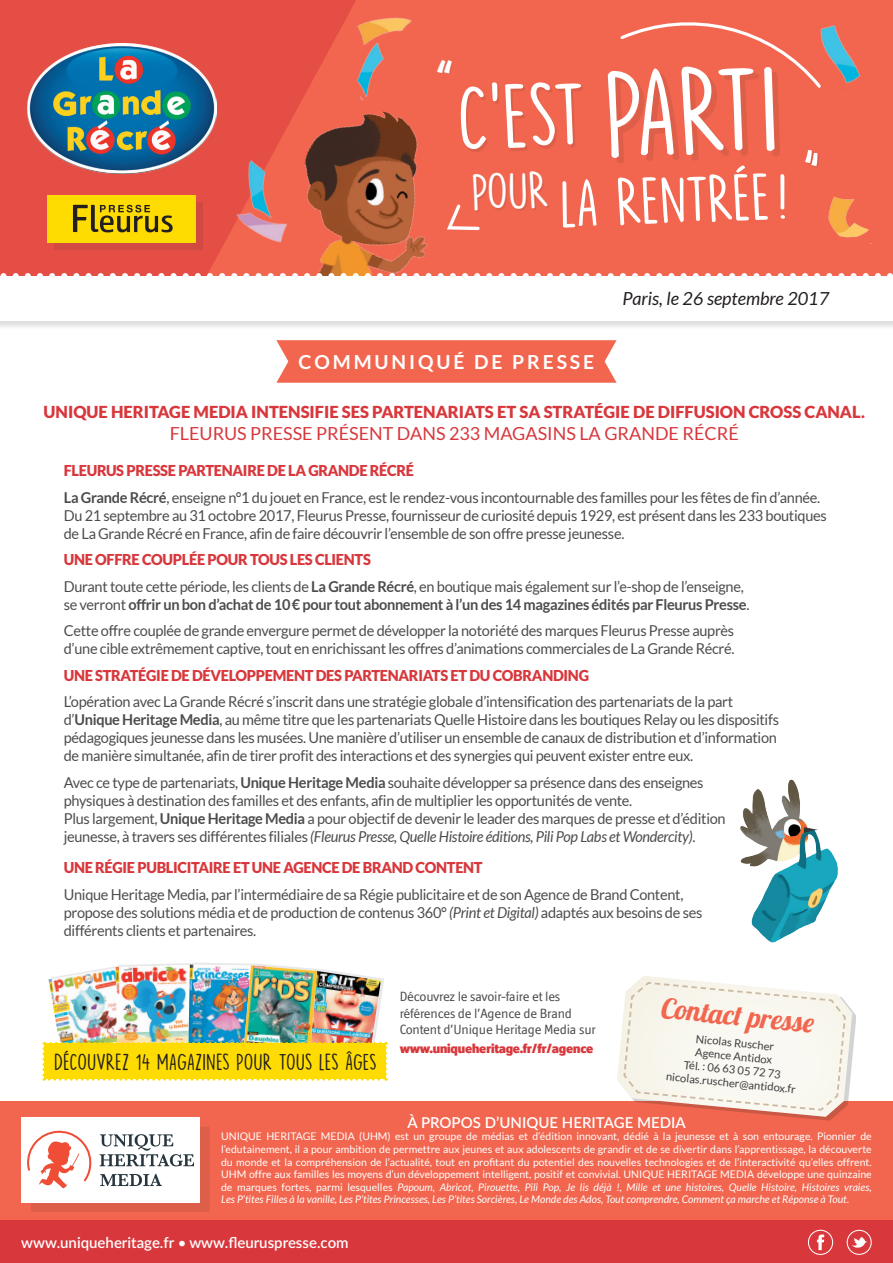
<style>
.page{position:relative;width:893px;height:1263px;background:#fff}
.page>*{position:absolute;margin:0;border:0;box-sizing:border-box;transform-origin:0 0}
.t1{font:106.05px "The Cats Whiskers";color:#fff}
.t2{font:78.75px "The Cats Whiskers";color:#fff}
.t3{font:57.15px "The Cats Whiskers";color:#fff}
.t4{font:44.4px "The Cats Whiskers";color:#fff}
.t5{font:38.1px "Prater Serif One";color:#fff}
.t6{font:28.05px "Lobster 1.4";color:#f2664f}
.t7{font:20.1px "The Cats Whiskers";letter-spacing:-.005em;color:#231f20}
.t8{font:700 19.35px "Lato";letter-spacing:.15em;color:#fff}
.t9{font:18px "Lato";color:#d8373c}
.t10{font:italic 18px "Lato";color:#231f20}
.t11{font:900 16.5px "Lato";color:#d8373c}
.t12{font:15px/18px "Lato";letter-spacing:-.02em;color:#4b4c4d}
.t13{font:700 15px/18px "Lato";letter-spacing:-.02em;color:#4b4c4d}
.t14{font:900 15px "Lato";letter-spacing:-.02em;color:#d8373c}
.t15{font:600 15px "Lato";color:#fff}
.t16{font:13.5px/16.2px "Officina Display ITC Std";letter-spacing:-.01em;color:#4b4c4d;scale:1.07 1}
.t17{font:900 13.5px "Officina Display ITC Std";letter-spacing:-.01em;color:#d8373c;scale:1.07 1}
.t18{font:11.25px "Lato";color:#3e3e3f}
.t19{font:10.5px/12.6px "Lato";color:#fff;text-align:justify}
.s1{font-weight:700}
.s2{font-weight:400}
.s3{font-style:italic}
.s4{font-size:19.8px}
</style>
<div class="page">
<div style="left:0;top:0;width:893px;height:303px;background:#f2664f"></div>
<svg style="left:0;top:0;width:428px;height:273px;fill:#e54e45"></svg>
<div style="left:0;top:276px;width:893px;height:38px;background:#fff"></div>
<svg style="left:0;top:273px;width:893px;height:3px"></svg>
<div style="left:0;top:282px;width:893px;height:48px;background:#231f20;opacity:.15"></div>
<div style="left:0;top:283px;width:893px;height:38px;background:#fff"></div>
<div style="left:0;top:1101px;width:893px;height:149px;background:#f2664f"></div>
<div style="left:0;top:1220px;width:893px;height:43px;background:#d8373c"></div>
<svg style="left:276px;top:340px;width:341px;height:43px"></svg>
<div style="left:620px;top:979px;width:236px;height:141px;background:#231f20;opacity:.2"></div>
<img style="left:617px;top:976px;width:235px;height:141px">
<svg style="left:622px;top:981px;width:225px;height:131px"></svg>
<div style="left:31px;top:1126px;width:178px;height:86px;background:#231f20;opacity:.1"></div>
<div style="left:21px;top:1117px;width:179px;height:85px;background:#fff"></div>
<svg style="left:100px;top:1134px;width:94px;height:52px"></svg>
<svg style="left:27px;top:1131px;width:65px;height:57px"></svg>
<svg style="left:817px;top:1234px;width:7px;height:16px"></svg>
<div style="left:808px;top:1230px;width:25px;height:25px;border:1px solid #fff;border-radius:50%"></div>
<svg style="left:852px;top:1237px;width:15px;height:11px"></svg>
<div style="left:847px;top:1230px;width:25px;height:25px;border:1px solid #fff;border-radius:50%"></div>
<div style="left:54px;top:202px;width:149px;height:48px;background:#d14941"></div>
<div style="left:48px;top:195px;width:148px;height:48px;background:#ffdc01"></div>
<svg style="left:73px;top:205px;width:100px;height:27px"></svg>
<img style="left:27px;top:43px;width:189px;height:130px">
<div style="left:438px;top:61px;width:15px;height:14px;background:#231f20;opacity:.1"></div>
<div style="left:463px;top:85px;width:121px;height:67px;background:#231f20;opacity:.1"></div>
<div style="left:475px;top:172px;width:74px;height:40px;background:#231f20;opacity:.1"></div>
<div style="left:613px;top:72px;width:167px;height:91px;background:#231f20;opacity:.1"></div>
<svg style="left:618px;top:22px;width:163px;height:69px"></svg>
<svg style="left:447px;top:202px;width:34px;height:29px"></svg>
<img style="left:740px;top:779px;width:98px;height:164px">
<img style="left:781px;top:25px;width:79px;height:71px">
<img style="left:828px;top:196px;width:41px;height:42px">
<img style="left:209px;top:158px;width:99px;height:103px">
<img style="left:349px;top:10px;width:67px;height:91px">
<img style="left:42px;top:964px;width:345px;height:117px">
<svg style="left:806px;top:151px;width:13px;height:16px"></svg>
<p class="t5" style="left:437px;top:57px;width:15px">“</p>
<p class="t1" style="left:601px;top:46px;width:176px;rotate:-2deg">PARTI</p>
<p class="t3" style="left:558px;top:167px;width:230px;rotate:-2deg">LA RENTRÉE !</p>
<p class="t2" style="left:455px;top:68px;width:131px;rotate:-2deg">C’EST</p>
<p class="t4" style="left:471px;top:164px;width:79px;rotate:-2deg">POUR</p>
<p class="t10" style="left:623px;top:288px;width:208px">Paris, le 26 septembre 2017</p>
<p class="t8" style="left:299px;top:351px;width:297px">COMMUNIQUÉ DE PRESSE</p>
<p class="t11" style="left:44px;top:402px;width:823px">UNIQUE HERITAGE MEDIA INTENSIFIE SES PARTENARIATS ET SA STRATÉGIE DE DIFFUSION CROSS CANAL.</p>
<p class="t9" style="left:170px;top:423px;width:571px">FLEURUS PRESSE PRÉSENT DANS 233 MAGASINS LA GRANDE RÉCRÉ</p>
<p class="t14" style="left:64px;top:462px;width:352px">FLEURUS PRESSE PARTENAIRE DE LA GRANDE RÉCRÉ</p>
<p class="t12" style="left:64px;top:488px;width:758px"><span class="s1">La Grande Récré</span>, enseigne n°1 du jouet en France, est le rendez-vous incontournable des familles pour les fêtes de fin d’année.</p>
<p class="t12" style="left:64px;top:506px;width:764px">Du 21 septembre au 31 octobre 2017, Fleurus Presse, fournisseur de curiosité depuis 1929, est présent dans les 233 boutiques de La Grande Récré en France, afin de faire découvrir l’ensemble de son offre presse jeunesse.</p>
<p class="t14" style="left:64px;top:551px;width:309px">UNE OFFRE COUPLÉE POUR TOUS LES CLIENTS</p>
<p class="t13" style="left:64px;top:577px;width:687px"><span class="s2">Durant toute cette période, les clients de</span> La Grande Récré<span class="s2">, en boutique mais également sur l’e-shop de l’enseigne, se verront</span> offrir un bon d’achat de 10€ pour tout abonnement à l’un des 14 magazines édités par Fleurus Presse<span class="s2">.</span></p>
<p class="t12" style="left:64px;top:622px;width:672px">Cette offre couplée de grande envergure permet de développer la notoriété des marques Fleurus Presse auprès d’une cible extrêmement captive, tout en enrichissant les offres d’animations commerciales de La Grande Récré.</p>
<p class="t14" style="left:64px;top:666px;width:527px">UNE STRATÉGIE DE DÉVELOPPEMENT DES PARTENARIATS ET DU COBRANDING</p>
<p class="t12" style="left:64px;top:693px;width:717px">L’opération avec La Grande Récré s’inscrit dans une stratégie globale d’intensification des partenariats de la part d’<span class="s1">Unique Heritage Media</span>, au même titre que les partenariats Quelle Histoire dans les boutiques Relay ou les dispositifs pédagogiques jeunesse dans les musées. Une manière d’utiliser un ensemble de canaux de distribution et d’information de manière simultanée, afin de tirer profit des interactions et des synergies qui peuvent exister entre eux.</p>
<p class="t12" style="left:64px;top:773px;width:663px">Avec ce type de partenariats, <span class="s1">Unique Heritage Media</span> souhaite développer sa présence dans des enseignes physiques à destination des familles et des enfants, afin de multiplier les opportunités de vente.<br>Plus largement, <span class="s1">Unique Heritage Media</span> a pour objectif de devenir le leader des marques de presse et d’édition jeunesse, à travers ses différentes filiales <span class="s3">(Fleurus Presse, Quelle Histoire éditions, Pili Pop Labs et Wondercity)</span>.</p>
<p class="t14" style="left:64px;top:859px;width:420px">UNE RÉGIE PUBLICITAIRE ET UNE AGENCE DE BRAND CONTENT</p>
<p class="t12" style="left:64px;top:885px;width:640px">Unique Heritage Media, par l’intermédiaire de sa Régie publicitaire et de son Agence de Brand Content, propose des solutions média et de production de contenus 360° <span class="s3">(Print et Digital)</span> adaptés aux besoins de ses différents clients et partenaires.</p>
<p class="t16" style="left:400px;top:988px;width:185px">Découvrez le savoir-faire et les références de l’Agence de Brand<br>Content d’Unique Heritage Media sur</p>
<p class="t17" style="left:400px;top:1040px;width:182px">www.uniqueheritage.fr/fr/agence</p>
<p class="t6" style="left:663px;top:989px;width:155px;rotate:6deg">Contact presse</p>
<p class="t18" style="left:697px;top:1032px;width:80px;rotate:6deg">Nicolas Ruscher</p>
<p class="t18" style="left:696px;top:1046px;width:79px;rotate:6deg">Agence Antidox</p>
<p class="t18" style="left:685px;top:1058px;width:99px;rotate:6deg">Tél. : 06 63 05 72 73</p>
<p class="t7" style="left:54px;top:1049px;width:324px">DÉCOUVREZ 14 MAGAZINES POUR TOUS LES <span class="s4">ÂGES</span></p>
<p class="t18" style="left:667px;top:1070px;width:132px;rotate:6deg">nicolas.ruscher@antidox.fr</p>
<p class="t15" style="left:407px;top:1111px;width:280px">À PROPOS D’UNIQUE HERITAGE MEDIA</p>
<p class="t19" style="left:221px;top:1130px;width:652px">UNIQUE HERITAGE MEDIA (UHM) est un groupe de médias et d’édition innovant, dédié à la jeunesse et à son entourage. Pionnier de l’edutainement, il a pour ambition de permettre aux jeunes et aux adolescents de grandir et de se divertir dans l’apprentissage, la découverte du monde et la compréhension de l’actualité, tout en profitant du potentiel des nouvelles technologies et de l’interactivité qu’elles offrent.<br>UHM offre aux familles les moyens d’un développement intelligent, positif et convivial. UNIQUE HERITAGE MEDIA développe une quinzaine de marques fortes, parmi lesquelles <span class="s3">Papoum, Abricot, Pirouette, Pili Pop, Je lis déjà !, Mille et une histoires, Quelle Histoire, Histoires vraies, Les P’tites Filles à la vanille, Les P’tites Princesses, Les P’tites Sorcières, Le Monde des Ados, Tout comprendre, Comment ça marche et Réponse à Tout</span>.</p>
<p class="t15" style="left:21px;top:1232px;width:329px">www.uniqueheritage.fr <span class="s2">•</span> www.fleuruspresse.com</p>
</div>
